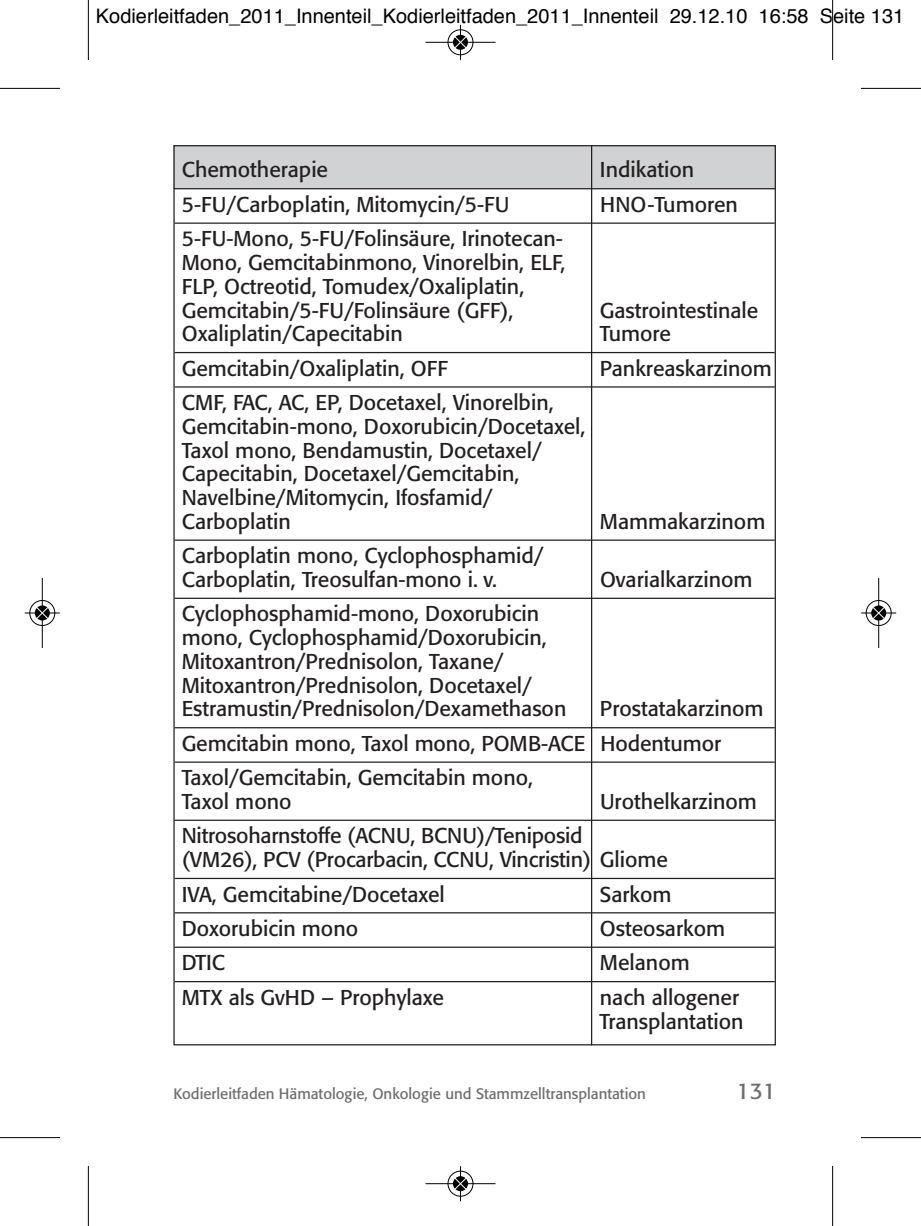
<style>
.page{position:relative;width:921px;height:1226px;background:#fff}
.page>*{position:absolute;margin:0;border:0;box-sizing:border-box;transform-origin:0 0}
.t1{font:22.5px "Formata";color:#6c6d70}
.t2{font:21.25px/23.8px "Formata";color:#231f20}
.t3{font:20px "Helvetica";color:#000}
.t4{font:15px "Formata";color:#6c6d70}
</style>
<div class="page">
<svg style="left:173px;top:145px;width:603px;height:901px"></svg>
<hr style="left:175px;top:222px;width:599px;height:2px;background:#231f20">
<hr style="left:175px;top:352px;width:599px;height:1px;background:#231f20">
<hr style="left:175px;top:386px;width:599px;height:1px;background:#231f20">
<hr style="left:175px;top:539px;width:599px;height:2px;background:#231f20">
<hr style="left:175px;top:597px;width:599px;height:2px;background:#231f20">
<hr style="left:175px;top:727px;width:599px;height:1px;background:#231f20">
<hr style="left:175px;top:761px;width:599px;height:1px;background:#231f20">
<hr style="left:175px;top:819px;width:599px;height:2px;background:#231f20">
<hr style="left:175px;top:877px;width:599px;height:2px;background:#231f20">
<hr style="left:175px;top:912px;width:599px;height:1px;background:#231f20">
<hr style="left:175px;top:946px;width:599px;height:1px;background:#231f20">
<hr style="left:175px;top:981px;width:599px;height:1px;background:#231f20">
<hr style="left:591px;top:145px;width:1px;height:900px;background:#231f20">
<hr style="left:88px;top:0;width:1px;height:60px;background:#000">
<hr style="left:0;top:88px;width:60px;height:1px;background:#000">
<hr style="left:832px;top:0;width:1px;height:60px;background:#000">
<hr style="left:861px;top:88px;width:60px;height:1px;background:#000">
<hr style="left:88px;top:1166px;width:1px;height:60px;background:#000">
<hr style="left:0;top:1137px;width:60px;height:1px;background:#000">
<hr style="left:832px;top:1166px;width:1px;height:60px;background:#000">
<hr style="left:861px;top:1137px;width:60px;height:1px;background:#000">
<div style="left:447px;top:29px;width:27px;height:27px;border:2px solid #fff;border-radius:50%"></div>
<hr style="left:425px;top:42px;width:70px;height:1px;background:#000">
<hr style="left:460px;top:25px;width:1px;height:35px;background:#000">
<div style="left:448px;top:29px;width:25px;height:26px;border:1px solid #000;border-radius:50%"></div>
<svg style="left:453px;top:35px;width:15px;height:15px"></svg>
<svg style="left:454px;top:36px;width:13px;height:13px"></svg>
<div style="left:447px;top:1170px;width:27px;height:27px;border:2px solid #fff;border-radius:50%"></div>
<hr style="left:425px;top:1183px;width:70px;height:1px;background:#000">
<hr style="left:460px;top:1166px;width:1px;height:35px;background:#000">
<div style="left:448px;top:1170px;width:25px;height:26px;border:1px solid #000;border-radius:50%"></div>
<svg style="left:453px;top:1176px;width:15px;height:15px"></svg>
<svg style="left:454px;top:1177px;width:13px;height:13px"></svg>
<div style="left:29px;top:599px;width:27px;height:27px;border:2px solid #fff;border-radius:50%"></div>
<svg style="left:34px;top:605px;width:16px;height:16px"></svg>
<hr style="left:42px;top:578px;width:1px;height:70px;background:#000">
<hr style="left:25px;top:612px;width:35px;height:1px;background:#000">
<div style="left:29px;top:600px;width:26px;height:26px;border:1px solid #000;border-radius:50%"></div>
<svg style="left:35px;top:605px;width:15px;height:15px"></svg>
<svg style="left:36px;top:606px;width:13px;height:13px"></svg>
<div style="left:865px;top:599px;width:27px;height:27px;border:2px solid #fff;border-radius:50%"></div>
<svg style="left:871px;top:605px;width:16px;height:16px"></svg>
<hr style="left:878px;top:578px;width:1px;height:70px;background:#000">
<hr style="left:861px;top:612px;width:35px;height:1px;background:#000">
<div style="left:866px;top:600px;width:25px;height:26px;border:1px solid #000;border-radius:50%"></div>
<svg style="left:871px;top:605px;width:15px;height:15px"></svg>
<svg style="left:872px;top:606px;width:13px;height:13px"></svg>
<p class="t3" style="left:96px;top:7px;width:810px">Kodierleitfaden_2011_Innenteil_Kodierleitfaden_2011_Innenteil 29.12.10 16:58 Seite 131</p>
<p class="t2" style="left:182px;top:160px;width:148px">Chemotherapie</p>
<p class="t2" style="left:600px;top:160px;width:96px">Indikation</p>
<p class="t2" style="left:182px;top:194px;width:329px">5-FU/Carboplatin, Mitomycin/5-FU</p>
<p class="t2" style="left:600px;top:194px;width:140px">HNO-Tumoren</p>
<p class="t2" style="left:182px;top:228px;width:385px">5-FU-Mono, 5-FU/Folinsäure, Irinotecan-Mono, Gemcitabinmono, Vinorelbin, ELF, FLP, Octreotid, Tomudex/Oxaliplatin, Gemcitabin/5-FU/Folinsäure (GFF),</p>
<p class="t2" style="left:600px;top:300px;width:160px">Gastrointestinale</p>
<p class="t2" style="left:182px;top:323px;width:223px">Oxaliplatin/Capecitabin</p>
<p class="t2" style="left:600px;top:323px;width:73px">Tumore</p>
<p class="t2" style="left:182px;top:358px;width:267px">Gemcitabin/Oxaliplatin, OFF</p>
<p class="t2" style="left:600px;top:358px;width:174px">Pankreaskarzinom</p>
<p class="t2" style="left:182px;top:392px;width:405px">CMF, FAC, AC, EP, Docetaxel, Vinorelbin, Gemcitabin-mono, Doxorubicin/Docetaxel, Taxol mono, Bendamustin, Docetaxel/ Capecitabin, Docetaxel/Gemcitabin, Navelbine/Mitomycin, Ifosfamid/ Carboplatin</p>
<p class="t2" style="left:600px;top:511px;width:167px">Mammakarzinom</p>
<p class="t2" style="left:182px;top:545px;width:363px">Carboplatin mono, Cyclophosphamid/<br>Carboplatin, Treosulfan-mono i. v.</p>
<p class="t2" style="left:600px;top:569px;width:154px">Ovarialkarzinom</p>
<p class="t2" style="left:182px;top:604px;width:386px">Cyclophosphamid-mono, Doxorubicin mono, Cyclophosphamid/Doxorubicin, Mitoxantron/Prednisolon, Taxane/ Mitoxantron/Prednisolon, Docetaxel/ Estramustin/Prednisolon/Dexamethason</p>
<p class="t2" style="left:182px;top:693px;width:583px;line-height:34.5px;text-indent:418px">Prostatakarzinom<br>Gemcitabin mono, Taxol mono, POMB-ACE Hodentumor<br>Taxol/Gemcitabin, Gemcitabin mono,</p>
<p class="t2" style="left:182px;top:791px;width:111px">Taxol mono</p>
<p class="t2" style="left:600px;top:791px;width:158px">Urothelkarzinom</p>
<p class="t2" style="left:182px;top:825px;width:488px">Nitrosoharnstoffe (ACNU, BCNU)/Teniposid<br>(VM26), PCV (Procarbacin, CCNU, Vincristin) Gliome</p>
<p class="t2" style="left:182px;top:884px;width:265px">IVA, Gemcitabine/Docetaxel</p>
<p class="t2" style="left:600px;top:884px;width:73px">Sarkom</p>
<p class="t2" style="left:182px;top:918px;width:178px">Doxorubicin mono</p>
<p class="t2" style="left:600px;top:918px;width:127px">Osteosarkom</p>
<p class="t2" style="left:182px;top:952px;width:45px">DTIC</p>
<p class="t2" style="left:600px;top:952px;width:91px">Melanom</p>
<p class="t2" style="left:182px;top:987px;width:264px">MTX als GvHD – Prophylaxe</p>
<p class="t2" style="left:599px;top:987px;width:146px">nach allogener<br>Transplantation</p>
<p class="t4" style="left:173px;top:1086px;width:474px">Kodierleitfaden Hämatologie, Onkologie und Stammzelltransplantation</p>
<p class="t1" style="left:736px;top:1080px;width:41px">131</p>
</div>
